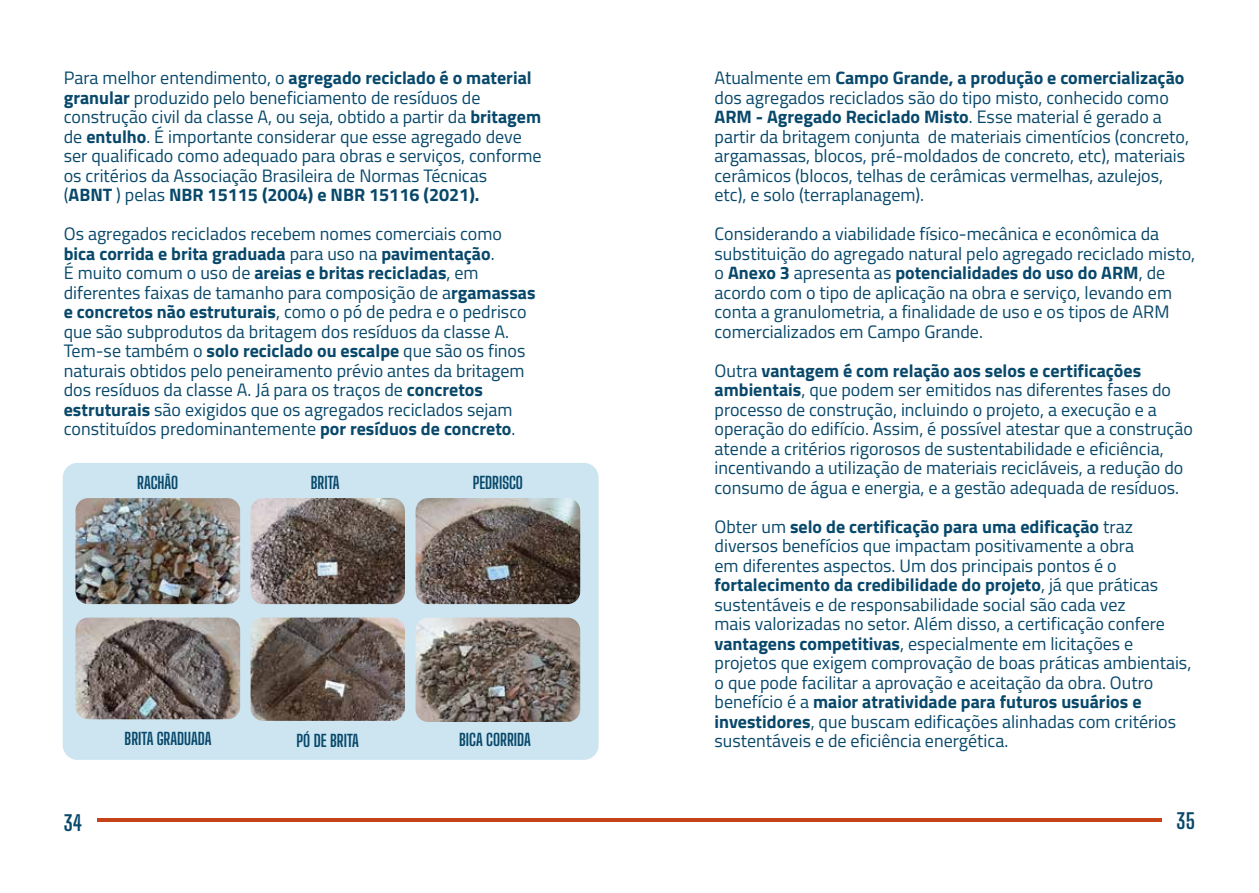
<style>
.page{position:relative;width:1259px;height:893px;background:#fff}
.page>*{position:absolute;margin:0;border:0;box-sizing:border-box;transform-origin:0 0}
.t1{font:100 21px "Big Shoulders Display";color:#08486b}
.t2{font:18px/19.5px "Titillium Web";color:#08486b}
.t3{font:100 16.5px "Big Shoulders Display";color:#08486b}
.s1{font-weight:700}
</style>
<div class="page">
<hr style="left:97px;top:819px;width:1064px;height:3px;background:#c54317">
<div style="left:63px;top:463px;width:535px;height:297px;background:#cce5f0;border-radius:15px"></div>
<img style="left:75px;top:498px;width:165px;height:106px">
<img style="left:250px;top:498px;width:155px;height:106px">
<img style="left:415px;top:498px;width:165px;height:106px">
<img style="left:75px;top:618px;width:165px;height:101px">
<img style="left:250px;top:618px;width:155px;height:103px">
<img style="left:415px;top:618px;width:165px;height:104px">
<p class="t2" style="left:64px;top:67px;width:479px">Para melhor entendimento, o <span class="s1">agregado reciclado é o material granular</span> produzido pelo beneficiamento de resíduos de construção civil da classe A, ou seja, obtido a partir da <span class="s1">britagem </span>de <span class="s1">entulho</span>. É importante considerar que esse agregado deve ser qualificado como adequado para obras e serviços, conforme os critérios da Associação Brasileira de Normas Técnicas<br>(<span class="s1">ABNT</span> ) pelas <span class="s1">NBR 15115 (2004) e NBR 15116 (2021).</span></p>
<p class="t2" style="left:64px;top:223px;width:473px">Os agregados reciclados recebem nomes comerciais como <span class="s1">bica corrida e brita graduada</span> para uso na <span class="s1">pavimentação</span>.<br>É muito comum o uso de <span class="s1">areias e britas recicladas</span>, em diferentes faixas de tamanho para composição de a<span class="s1">rgamassas e concretos não estruturais</span>, como o pó de pedra e o pedrisco que são subprodutos da britagem dos resíduos da classe A.<br>Tem-se também o <span class="s1">solo reciclado ou escalpe</span> que são os finos naturais obtidos pelo peneiramento prévio antes da britagem dos resíduos da classe A. Já para os traços de <span class="s1">concretos estruturais</span> são exigidos que os agregados reciclados sejam constituídos predominantemente <span class="s1">por resíduos de concreto</span>.</p>
<p class="t3" style="left:137px;top:471px;width:42px">RACHÃO</p>
<p class="t3" style="left:311px;top:471px;width:30px">BRITA</p>
<p class="t3" style="left:125px;top:727px;width:88px">BRITA GRADUADA</p>
<p class="t3" style="left:296px;top:729px;width:64px">PÓ DE BRITA</p>
<p class="t3" style="left:473px;top:471px;width:52px">PEDRISCO</p>
<p class="t3" style="left:459px;top:728px;width:73px">BICA CORRIDA</p>
<p class="t2" style="left:714px;top:67px;width:476px">Atualmente em <span class="s1">Campo Grande, a produção e comercialização </span>dos agregados reciclados são do tipo misto, conhecido como <span class="s1">ARM - Agregado Reciclado Misto</span>. Esse material é gerado a partir da britagem conjunta de materiais cimentícios (concreto, argamassas, blocos, pré-moldados de concreto, etc), materiais cerâmicos (blocos, telhas de cerâmicas vermelhas, azulejos, etc), e solo (terraplanagem).</p>
<p class="t2" style="left:714px;top:223px;width:482px">Considerando a viabilidade físico-mecânica e econômica da substituição do agregado natural pelo agregado reciclado misto, o <span class="s1">Anexo 3</span> apresenta as <span class="s1">potencialidades do uso do ARM</span>, de acordo com o tipo de aplicação na obra e serviço, levando em conta a granulometria, a finalidade de uso e os tipos de ARM comercializados em Campo Grande.</p>
<p class="t2" style="left:714px;top:360px;width:480px">Outra <span class="s1">vantagem é com relação aos selos e certificações ambientais</span>, que podem ser emitidos nas diferentes fases do processo de construção, incluindo o projeto, a execução e a operação do edifício. Assim, é possível atestar que a construção atende a critérios rigorosos de sustentabilidade e eficiência, incentivando a utilização de materiais recicláveis, a redução do consumo de água e energia, e a gestão adequada de resíduos.</p>
<p class="t2" style="left:714px;top:516px;width:478px">Obter um <span class="s1">selo de certificação para uma edificação</span> traz diversos benefícios que impactam positivamente a obra<br>em diferentes aspectos. Um dos principais pontos é o <span class="s1">fortalecimento da credibilidade do projeto</span>, já que práticas sustentáveis e de responsabilidade social são cada vez<br>mais valorizadas no setor. Além disso, a certificação confere <span class="s1">vantagens competitivas</span>, especialmente em licitações e projetos que exigem comprovação de boas práticas ambientais, o que pode facilitar a aprovação e aceitação da obra. Outro benefício é a <span class="s1">maior atratividade para futuros usuários e investidores</span>, que buscam edificações alinhadas com critérios sustentáveis e de eficiência energética.</p>
<p class="t1" style="left:64px;top:808px;width:20px">34</p>
<p class="t1" style="left:1176px;top:807px;width:20px">35</p>
</div>
